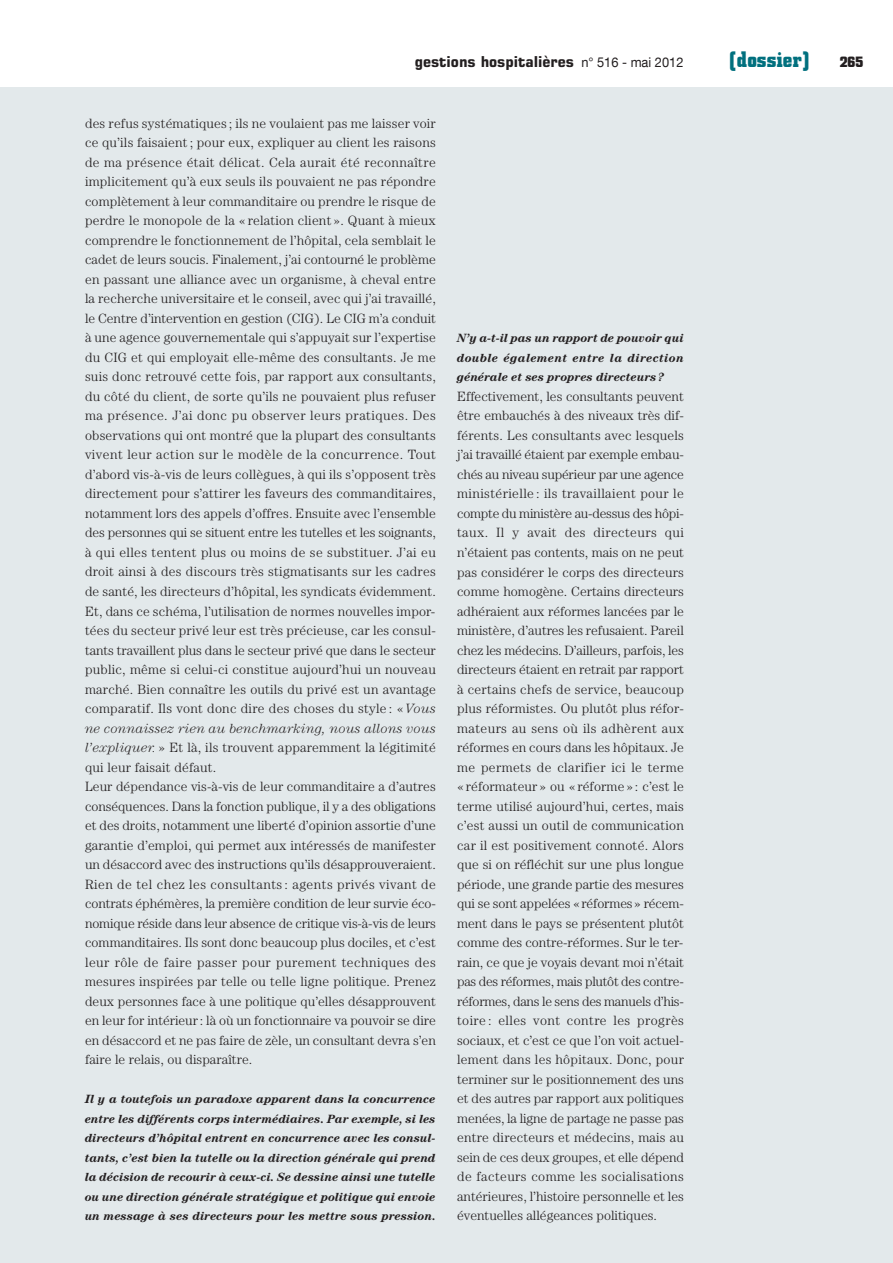
<style>
.page{position:relative;width:893px;height:1263px;background:#fff}
.page>*{position:absolute;margin:0;border:0;box-sizing:border-box;transform-origin:0 0}
.t1{font:700 22.5px "Square Slabserif 711 BT";color:#01707e;scale:.95 1}
.t2{font:700 15px "Square 721 BT";color:#231f20;scale:.95 1}
.t3{font:700 15px "Square Slabserif 711 BT";color:#231f20;scale:.95 1}
.t4{font:300 13.5px/19.5px "Century Std";letter-spacing:.015em;color:#231f20}
.t5{font:italic 700 12px/19.5px "Century Std";color:#231f20;text-align:justify}
.s1{font-family:"Helvetica Neue LT Com";font-weight:400;font-size:13.5px}
.s2{font-style:italic}
</style>
<div class="page">
<div style="left:0;top:87px;width:893px;height:1176px;background:#e3e9eb"></div>
<p class="t2" style="left:415px;top:56px;width:284px">gestions hospitalières <span class="s1">n° 516 - mai 2012</span></p>
<h1 class="t1" style="left:727px;top:51px;width:90px">[dossier]</h1>
<p class="t3" style="left:840px;top:56px;width:26px">265</p>
<p class="t4" style="left:85px;top:115px;width:352px">des refus systématiques ; ils ne voulaient pas me laisser voir ce qu’ils faisaient; pour eux, expliquer au client les raisons de ma présence était délicat. Cela aurait été reconnaître implicitement qu’à eux seuls ils pouvaient ne pas répondre complètement à leur commanditaire ou prendre le risque de perdre le monopole de la « relation client ». Quant à mieux comprendre le fonctionnement de l’hôpital, cela semblait le cadet de leurs soucis. Finalement, j’ai contourné le problème en passant une alliance avec un organisme, à cheval entre la recherche universitaire et le conseil, avec qui j’ai travaillé, le Centre d’intervention en gestion (CIG). Le CIG m’a conduit à une agence gouvernementale qui s’appuyait sur l’expertise du CIG et qui employait elle-même des consultants. Je me suis donc retrouvé cette fois, par rapport aux consultants, du côté du client, de sorte qu’ils ne pouvaient plus refuser ma présence. J’ai donc pu observer leurs pratiques. Des observations qui ont montré que la plupart des consultants vivent leur action sur le modèle de la concurrence. Tout d’abord vis-à-vis de leurs collègues, à qui ils s’opposent très directement pour s’attirer les faveurs des commanditaires, notamment lors des appels d’offres. Ensuite avec l’ensemble des personnes qui se situent entre les tutelles et les soignants, à qui elles tentent plus ou moins de se substituer. J’ai eu droit ainsi à des discours très stigmatisants sur les cadres de santé, les directeurs d’hôpital, les syndicats évidemment.<br>Et, dans ce schéma, l’utilisation de normes nouvelles impor&shy;tées du secteur privé leur est très précieuse, car les consul&shy;tants travaillent plus dans le secteur privé que dans le secteur public, même si celui-ci constitue aujourd’hui un nouveau marché. Bien connaître les outils du privé est un avantage comparatif. Ils vont donc dire des choses du style : « <span class="s2">Vous ne connaissez rien au benchmarking, nous allons vous l’expliquer.</span> » Et là, ils trouvent apparemment la légitimité qui leur faisait défaut.<br>Leur dépendance vis-à-vis de leur commanditaire a d’autres conséquences. Dans la fonction publique, il y a des obligations et des droits, notamment une liberté d’opinion assortie d’une garantie d’emploi, qui permet aux intéressés de manifester un désaccord avec des instructions qu’ils désapprouveraient.<br>Rien de tel chez les consultants : agents privés vivant de contrats éphémères, la première condition de leur survie éco&shy;nomique réside dans leur absence de critique vis-à-vis de leurs commanditaires. Ils sont donc beaucoup plus dociles, et c’est leur rôle de faire passer pour purement techniques des mesures inspirées par telle ou telle ligne politique. Prenez deux personnes face à une politique qu’elles désapprouvent en leur for intérieur: là où un fonctionnaire va pouvoir se dire en désaccord et ne pas faire de zèle, un consultant devra s’en faire le relais, ou disparaître.</p>
<p class="t5" style="left:85px;top:1090px;width:352px">Il y a toutefois un paradoxe apparent dans la concurrence entre les différents corps intermédiaires. Par exemple, si les directeurs d’hôpital entrent en concurrence avec les consul&shy;tants, c’est bien la tutelle ou la direction générale qui prend la décision de recourir à ceux-ci. Se dessine ainsi une tutelle ou une direction générale stratégique et politique qui envoie un message à ses directeurs pour les mettre sous pression.</p>
<p class="t5" style="left:457px;top:330px;width:228px">N’y a-t-il pas un rapport de pouvoir qui double également entre la direction générale et ses propres directeurs?</p>
<p class="t4" style="left:457px;top:388px;width:228px;text-align:justify">Effectivement, les consultants peuvent être embauchés à des niveaux très dif&shy;férents. Les consultants avec lesquels j’ai travaillé étaient par exemple embau&shy;chés au niveau supérieur par une agence ministérielle : ils travaillaient pour le compte du ministère au-dessus des hôpi&shy;taux. Il y avait des directeurs qui n’étaient pas contents, mais on ne peut pas considérer le corps des directeurs comme homogène. Certains directeurs adhéraient aux réformes lancées par le ministère, d’autres les refusaient. Pareil chez les médecins. D’ailleurs, parfois, les directeurs étaient en retrait par rapport à certains chefs de service, beaucoup plus réformistes. Ou plutôt plus réfor&shy;mateurs au sens où ils adhèrent aux réformes en cours dans les hôpitaux. Je me permets de clarifier ici le terme « réformateur » ou « réforme » : c’est le terme utilisé aujourd’hui, certes, mais c’est aussi un outil de communication car il est positivement connoté. Alors que si on réfléchit sur une plus longue période, une grande partie des mesures qui se sont appelées «réformes» récem&shy;ment dans le pays se présentent plutôt comme des contre-réformes. Sur le ter&shy;rain, ce que je voyais devant moi n’était pas des réformes, mais plutôt des contre&shy;réformes, dans le sens des manuels d’his&shy;toire : elles vont contre les progrès sociaux, et c’est ce que l’on voit actuel&shy;lement dans les hôpitaux. Donc, pour terminer sur le positionnement des uns et des autres par rapport aux politiques menées, la ligne de partage ne passe pas entre directeurs et médecins, mais au sein de ces deux groupes, et elle dépend de facteurs comme les socialisations antérieures, l’histoire personnelle et les éventuelles allégeances politiques.</p>
</div>
